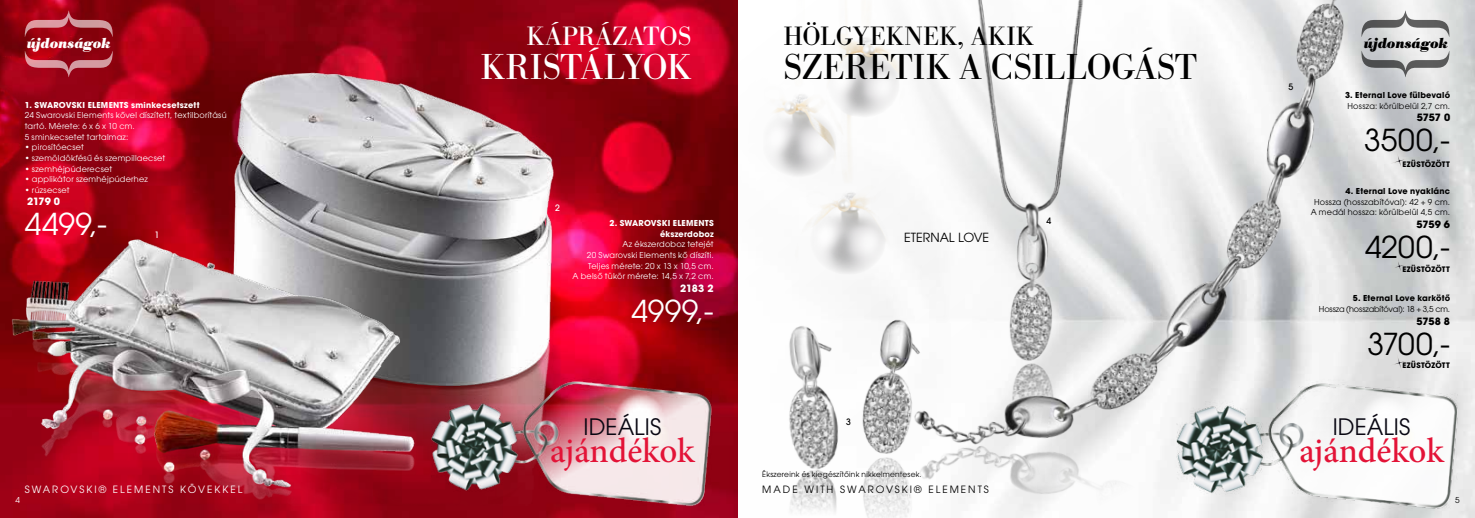
<style>
.page{position:relative;width:1475px;height:518px;background:#fff}
.page>*{position:absolute;margin:0;border:0;box-sizing:border-box;transform-origin:0 0}
.t1{font:37.5px "Bodoni Ant";color:#000}
.t2{font:37.5px "Bodoni Ant";letter-spacing:-.015em;color:#fff}
.t3{font:500 35px "Minion Pro";letter-spacing:-.005em;color:#e31337}
.t4{font:30px "ITC Avant Garde Got Boo";letter-spacing:.005em;color:#000}
.t5{font:30px "ITC Avant Garde Got Boo";letter-spacing:.015em;color:#fff}
.t6{font:27.5px "Bodoni Ant";color:#000}
.t7{font:27.5px "Bodoni Ant";letter-spacing:.015em;color:#fff}
.t8{font:22.5px "ITC Avant Garde Got Boo";color:#090712}
.t9{font:italic 700 15px "Bodoni Ant";letter-spacing:-.005em;color:#fff}
.t10{font:italic 700 15px "Bodoni Ant";letter-spacing:-.005em;color:#000}
.t11{font:12.5px "ITC Avant Garde Got Boo";color:#000}
.t12{font:10px "ITC Avant Garde Got Boo";letter-spacing:.2em;color:#fff}
.t13{font:10px "ITC Avant Garde Got Boo";letter-spacing:.2em;color:#000}
.t14{font:700 10px "ITC Avant Garde Got";letter-spacing:-.015em;color:#000}
.t15{font:700 10px "ITC Avant Garde Got";letter-spacing:-.025em;color:#fff}
.t16{font:500 8.75px "ITC Avant Garde Got";color:#000}
.t17{font:500 8.75px "ITC Avant Garde Got";color:#fff}
.t18{font:8.12px/10.6px "ITC Avant Garde Got Boo";letter-spacing:.03em;color:#fff}
.t19{font:8.12px/10.6px "ITC Avant Garde Got Boo";letter-spacing:.025em;color:#000;text-align:center}
.t20{font:700 8.12px/10.6px "ITC Avant Garde Got";letter-spacing:.025em;color:#fff;text-align:right}
.t21{font:700 8.12px "ITC Avant Garde Got";letter-spacing:.025em;color:#000}
.t22{font:8.12px "ITC Avant Garde Got Boo";letter-spacing:-.01em;color:#000}
.t23{font:7.5px "ITC Avant Garde Got Boo";letter-spacing:.03em;color:#000}
.t24{font:700 7.5px "ITC Avant Garde Got";letter-spacing:.025em;color:#000}
</style>
<div class="page">
<img style="left:737px;top:0;width:737px;height:270px">
<img style="left:0;top:0;width:737px;height:517px">
<img style="left:180px;top:36px;width:448px;height:232px">
<img style="left:0;top:203px;width:490px;height:307px">
<img style="left:1116px;top:0;width:270px;height:351px">
<img style="left:789px;top:356px;width:50px;height:84px">
<img style="left:975px;top:0;width:141px;height:351px">
<img style="left:790px;top:440px;width:46px;height:73px">
<img style="left:836px;top:433px;width:3px;height:75px">
<img style="left:763px;top:0;width:212px;height:356px">
<img style="left:858px;top:351px;width:282px;height:166px">
<img style="left:0;top:0;width:105px;height:172px">
<img style="left:395px;top:268px;width:354px;height:249px">
<img style="left:1140px;top:270px;width:334px;height:247px">
<svg style="left:1360px;top:51px;width:88px;height:26px;background:#b3b4b5"></svg>
<svg style="left:1361px;top:11px;width:88px;height:26px"></svg>
<svg style="left:24px;top:51px;width:89px;height:26px;background:#ac2d3b"></svg>
<svg style="left:25px;top:11px;width:88px;height:26px;background:#a92d39"></svg>
<svg style="left:1389px;top:152px;width:19px;height:18px"></svg>
<svg style="left:1389px;top:257px;width:19px;height:18px"></svg>
<svg style="left:1389px;top:353px;width:19px;height:19px"></svg>
<h3 class="t7" style="left:526px;top:21px;width:166px">KÁPRÁZATOS</h3>
<h1 class="t2" style="left:480px;top:46px;width:211px">KRISTÁLYOK</h1>
<h3 class="t6" style="left:783px;top:21px;width:251px">HÖLGYEKNEK, AKIK</h3>
<h1 class="t1" style="left:783px;top:46px;width:415px">SZERETIK A CSILLOGÁST</h1>
<h3 class="t9" style="left:27px;top:34px;width:86px">újdonságok</h3>
<h3 class="t10" style="left:1363px;top:34px;width:86px">újdonságok</h3>
<p class="t20" style="left:25px;top:99px;width:176px">1. SWAROVSKI ELEMENTS sminkecsetszett</p>
<p class="t18" style="left:25px;top:110px;width:203px">24 Swarovski Elements kővel díszített, textilborítású tartó. Mérete: 6 x 6 x 10 cm.<br>5 sminkecsetet tartalmaz:</p>
<p class="t18" style="left:25px;top:142px;width:60px">• pirosítóecset</p>
<p class="t18" style="left:25px;top:152px;width:142px">• szemöldökfésű és szempillaecset</p>
<p class="t18" style="left:25px;top:163px;width:89px">• szemhéjpúderecset</p>
<p class="t18" style="left:25px;top:174px;width:125px">• applikátor szemhéjpúderhez</p>
<p class="t18" style="left:25px;top:184px;width:46px">• rúzsecset</p>
<p class="t15" style="left:27px;top:195px;width:35px">2179 0</p>
<h3 class="t5" style="left:25px;top:206px;width:84px">4499,-</h3>
<p class="t17" style="left:155px;top:229px;width:6px">1</p>
<p class="t17" style="left:555px;top:202px;width:6px">2</p>
<p class="t20" style="left:609px;top:217px;width:106px">2. SWAROVSKI ELEMENTS ékszerdoboz</p>
<p class="t18" style="left:572px;top:239px;width:143px;text-align:right">Az ékszerdoboz tetejét<br>20 Swarovski Elements kő díszíti.<br>Teljes mérete: 20 x 13 x 10,5 cm.<br>A belső tükör mérete: 14,5 x 7,2 cm.</p>
<p class="t15" style="left:680px;top:281px;width:35px">2183 2</p>
<h3 class="t5" style="left:631px;top:292px;width:84px">4999,-</h3>
<h3 class="t8" style="left:583px;top:412px;width:60px">Ideális</h3>
<h2 class="t3" style="left:550px;top:427px;width:146px">ajándékok</h2>
<h3 class="t11" style="left:904px;top:230px;width:16px">Eternal</h3>
<h3 class="t11" style="left:958px;top:230px;width:15px">Love</h3>
<p class="t16" style="left:845px;top:416px;width:6px">3</p>
<p class="t23" style="left:762px;top:469px;width:161px">Ékszereink és kiegészítőink nikkelmentesek.</p>
<p class="t12" style="left:25px;top:483px;width:219px">SWAROVSKI® ELEMENTS KÖVEKKEL</p>
<p class="t13" style="left:762px;top:483px;width:228px">MADE WITH SWAROVSKI® ELEMENTS</p>
<p class="t16" style="left:1046px;top:215px;width:6px">4</p>
<p class="t16" style="left:1287px;top:81px;width:6px">5</p>
<p class="t21" style="left:1344px;top:90px;width:107px">3. Eternal Love fülbevaló</p>
<p class="t19" style="left:1347px;top:100px;width:104px">Hossza: körülbelül 2,7 cm.</p>
<p class="t14" style="left:1416px;top:111px;width:35px">5757 0</p>
<h3 class="t4" style="left:1363px;top:122px;width:87px">3500,-</h3>
<p class="t24" style="left:1402px;top:159px;width:45px">ezüstözött</p>
<p class="t21" style="left:1345px;top:185px;width:106px">4. Eternal Love nyaklánc</p>
<p class="t19" style="left:1310px;top:196px;width:141px">Hossza (hosszabítóval): 42 + 9 cm.<br>A medál hossza: körülbelül 4,5 cm.</p>
<p class="t14" style="left:1416px;top:217px;width:35px">5759 6</p>
<h3 class="t4" style="left:1364px;top:228px;width:87px">4200,-</h3>
<p class="t24" style="left:1402px;top:264px;width:45px">ezüstözött</p>
<p class="t21" style="left:1352px;top:293px;width:99px">5. Eternal Love karkötő</p>
<p class="t22" style="left:1318px;top:304px;width:133px">Hossza (hosszabítóval): 18 + 3,5 cm.</p>
<p class="t14" style="left:1415px;top:314px;width:35px">5758 8</p>
<h3 class="t4" style="left:1366px;top:325px;width:84px">3700,-</h3>
<p class="t24" style="left:1402px;top:360px;width:45px">ezüstözött</p>
<h3 class="t8" style="left:1332px;top:412px;width:60px">Ideális</h3>
<h2 class="t3" style="left:1298px;top:427px;width:146px">ajándékok</h2>
<p class="t18" style="left:15px;top:494px;width:6px">4</p>
<p class="t19" style="left:1454px;top:494px;width:6px">5</p>
</div>
